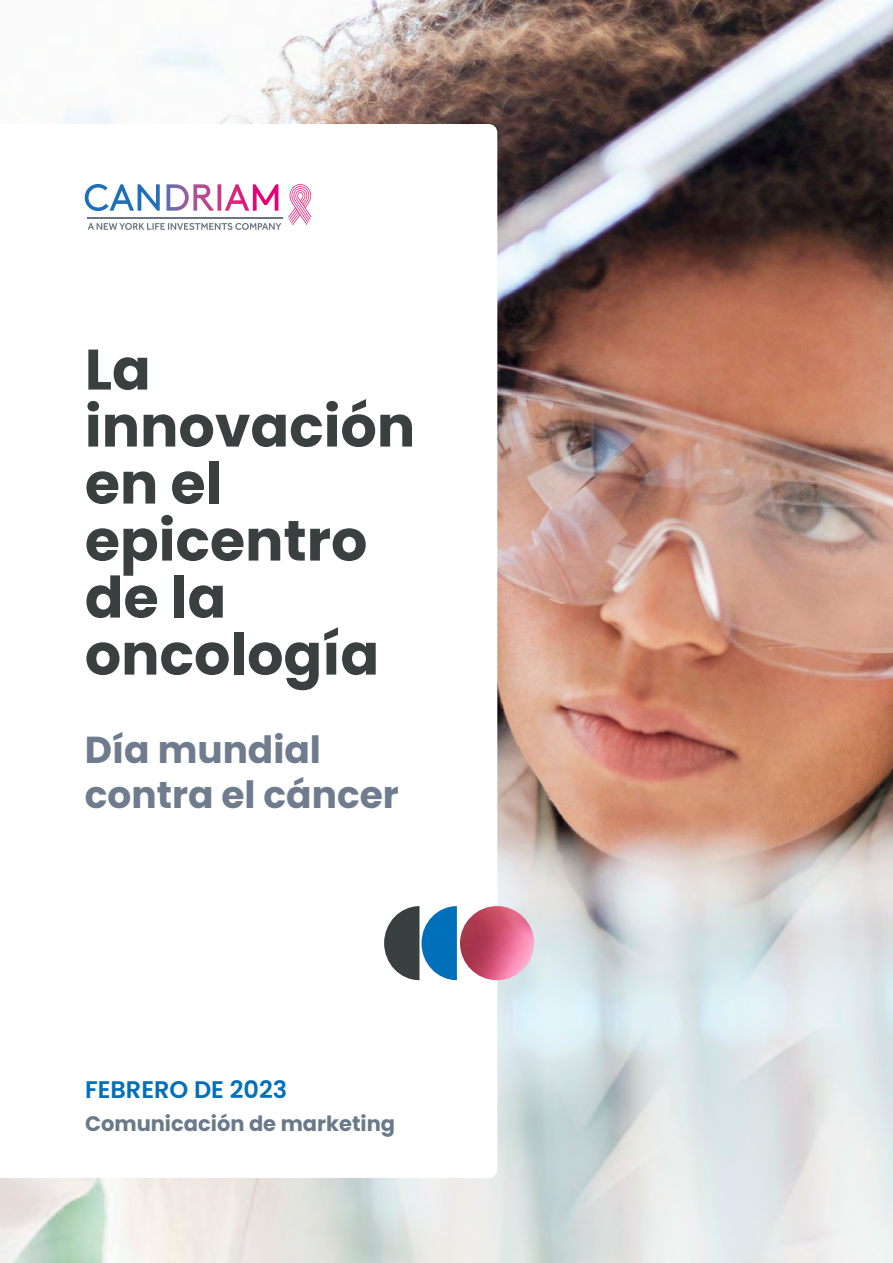
<style>
.page{position:relative;width:893px;height:1263px;background:#fff}
.page>*{position:absolute;margin:0;border:0;box-sizing:border-box;transform-origin:0 0}
.t1{font:700 57px/57px "Poppins";color:#39403f}
.t2{font:700 37.5px/45px "Poppins";color:#6e7c8d}
.t3{font:600 24px "Poppins";color:#0070ba}
.t4{font:700 21px "Poppins";color:#6a7a8a}
</style>
<div class="page">
<img style="left:0;top:0;width:893px;height:1263px">
<svg style="left:0;top:124px;width:497px;height:1054px"></svg>
<svg style="left:85px;top:184px;width:193px;height:27px"></svg>
<hr style="left:87px;top:217px;width:195px;height:2px;background:#6b7482">
<svg style="left:88px;top:223px;width:193px;height:7px"></svg>
<svg style="left:288px;top:184px;width:23px;height:41px"></svg>
<svg style="left:384px;top:906px;width:73px;height:74px"></svg>
<img style="left:460px;top:906px;width:74px;height:74px;border-radius:37px">
<p class="t1" style="left:85px;top:341px;width:332px">La innovación en el epicentro de la oncología</p>
<p class="t2" style="left:85px;top:727px;width:315px">Día mundial contra el cáncer</p>
<p class="t3" style="left:85px;top:1076px;width:204px">FEBRERO DE 2023</p>
<p class="t4" style="left:85px;top:1111px;width:312px">Comunicación de marketing</p>
</div>
